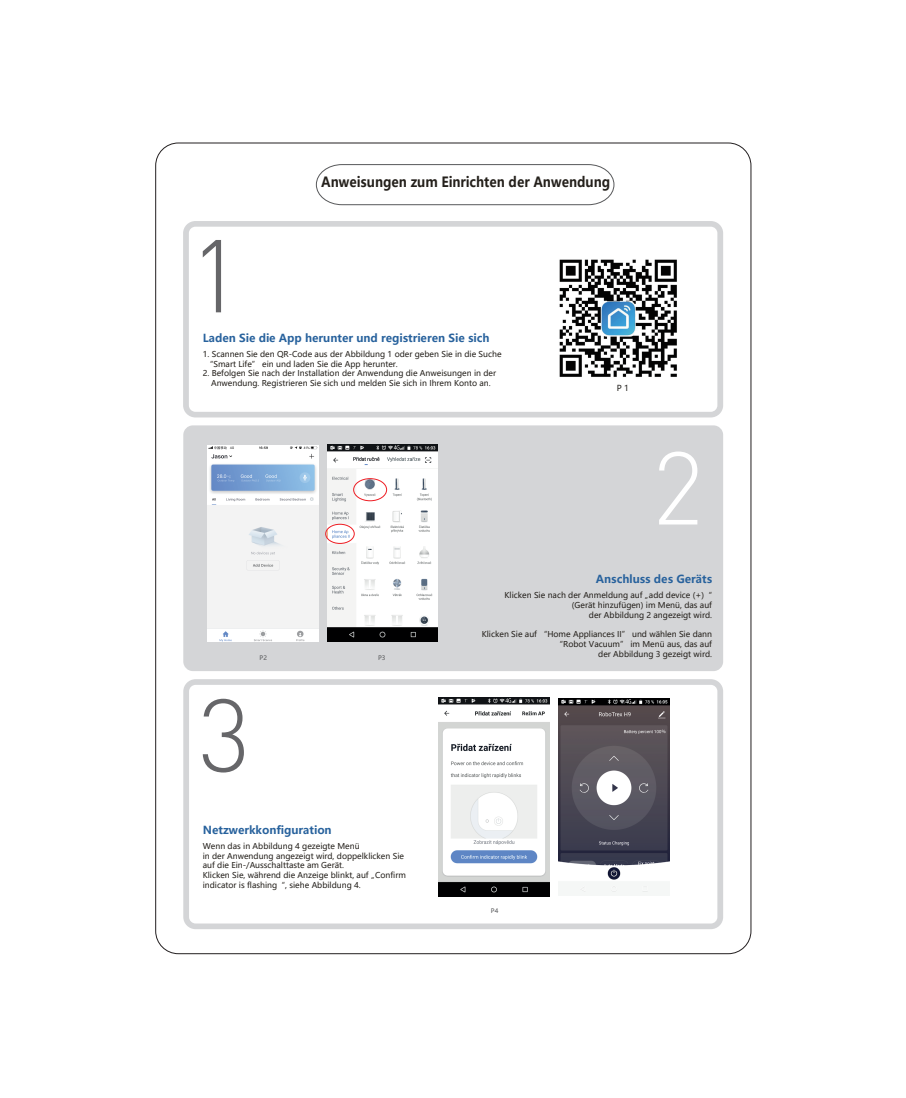
<style>
.page{position:relative;width:906px;height:1098px;background:#fff}
.page>*{position:absolute;margin:0;border:0;box-sizing:border-box;transform-origin:0 0}
.t1{font:700 14px "Microsoft Ya Hei";color:#24201b;scale:.9 1}
.t2{font:700 11px "Microsoft Ya Hei";color:#28629d}
.t3{font:8.2px "Microsoft Ya Hei";color:#23211d}
.t4{font:8px/9.9px "Microsoft Ya Hei";color:#24201b}
.t5{font:6.2px "Microsoft Ya Hei";color:#57585a}
</style>
<div class="page">
<div style="left:183px;top:425px;width:540px;height:246px;background:#d4d5d7;border-radius:10px"></div>
<svg style="left:183px;top:221px;width:540px;height:196px"></svg>
<svg style="left:315px;top:164px;width:300px;height:42px"></svg>
<svg style="left:659px;top:452px;width:38px;height:73px"></svg>
<svg style="left:203px;top:240px;width:18px;height:72px"></svg>
<svg style="left:183px;top:679px;width:540px;height:250px"></svg>
<img style="left:546px;top:247px;width:144px;height:144px">
<img style="left:208px;top:445px;width:110px;height:196px">
<img style="left:327px;top:445px;width:111px;height:197px">
<div style="left:325px;top:524px;width:30px;height:20px;border:1px solid #ee1d23;border-radius:50%"></div>
<div style="left:353px;top:478px;width:34px;height:23px;border:1px solid #ee1d23;border-radius:50%"></div>
<img style="left:438px;top:698px;width:112px;height:198px">
<img style="left:559px;top:699px;width:111px;height:196px">
<h1 class="t1" style="left:321px;top:175px;width:323px">Anweisungen zum Einrichten der Anwendung</h1>
<h2 class="t2" style="left:203px;top:333px;width:288px">Laden Sie die App herunter und registrieren Sie sich</h2>
<p class="t4" style="left:206px;top:350px;width:298px;line-height:9.6px;text-indent:-3px">1. Scannen Sie den QR-Code aus der Abbildung 1 oder geben Sie in die Suche “Smart Life” ein und laden Sie die App herunter.</p>
<p class="t4" style="left:203px;top:369px;width:295px;line-height:9.6px;text-align:center">2. Befolgen Sie nach der Installation der Anwendung die Anweisungen in der<br>Anwendung. Registrieren Sie sich und melden Sie sich in Ihrem Konto an.</p>
<p class="t3" style="left:617px;top:383px;width:14px">P 1</p>
<p class="t5" style="left:260px;top:654px;width:9px">P2</p>
<p class="t5" style="left:378px;top:654px;width:9px">P3</p>
<h2 class="t2" style="left:203px;top:824px;width:130px">Netzwerkkonfiguration</h2>
<p class="t4" style="left:203px;top:841px;width:205px">Wenn das in Abbildung 4 gezeigte Menü<br>in der Anwendung angezeigt wird, doppelklicken Sie auf die Ein-/Ausschalttaste am Gerät.<br>Klicken Sie, während die Anzeige blinkt, auf „Confirm indicator is flashing“, siehe Abbildung 4.</p>
<h2 class="t2" style="left:596px;top:574px;width:118px">Anschluss des Geräts</h2>
<p class="t4" style="left:505px;top:590px;width:209px;text-align:right">Klicken Sie nach der Anmeldung auf „add device (+)“ (Gerät hinzufügen) im Menü, das auf<br>der Abbildung 2 angezeigt wird.</p>
<p class="t4" style="left:482px;top:630px;width:232px;text-align:right">Klicken Sie auf “Home Appliances II” und wählen Sie dann “Robot Vacuum” im Menü aus, das auf<br>der Abbildung 3 gezeigt wird.</p>
<p class="t5" style="left:491px;top:907px;width:9px">P4</p>
</div>
